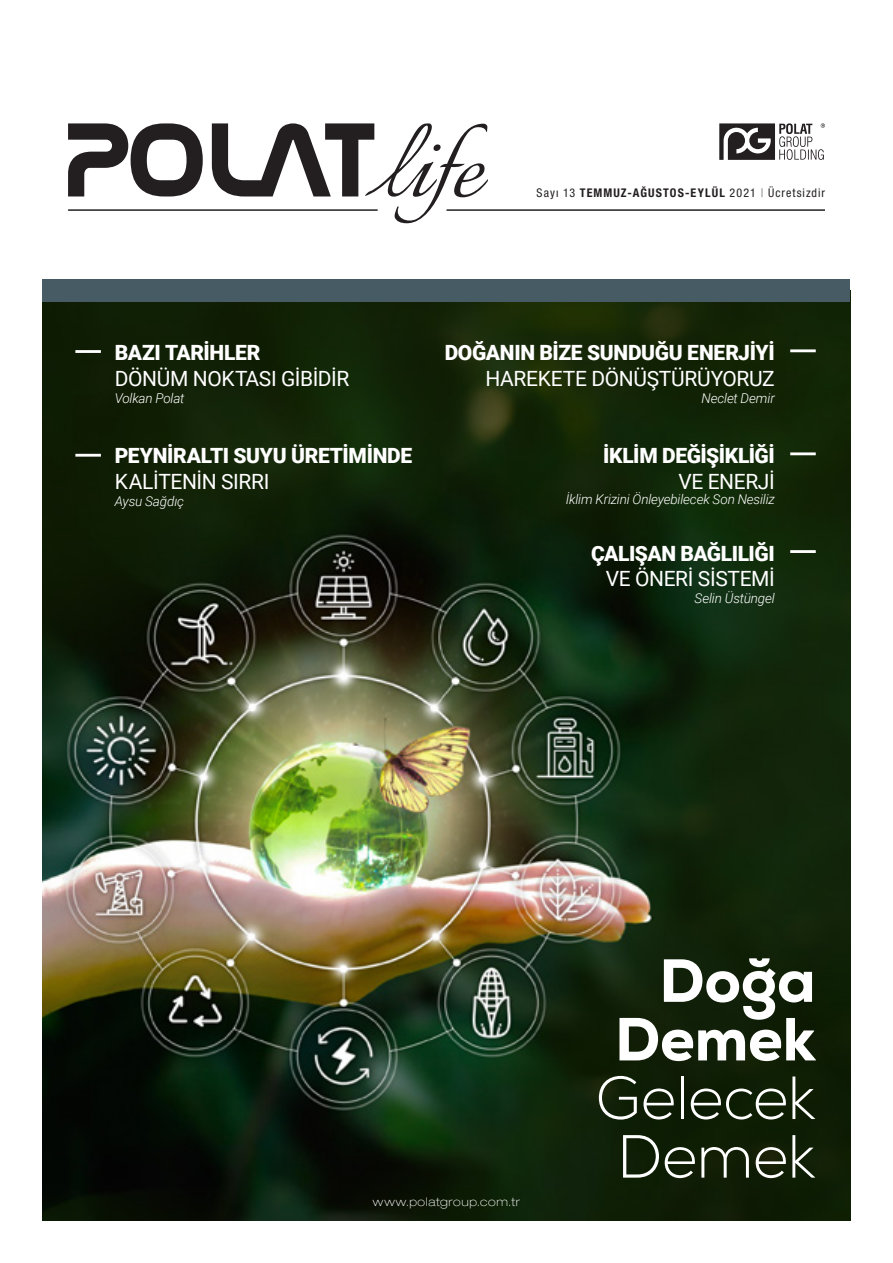
<style>
.page{position:relative;width:893px;height:1263px;background:#fff}
.page>*{position:absolute;margin:0;border:0;box-sizing:border-box;transform-origin:0 0}
.Body_Text{font:300 60.75px "Nexa";letter-spacing:-.015em;color:#fff}
.Body_Text-2{font:800 60.75px "Nexa";letter-spacing:-.01em;color:#fff}
.Small_Header{font:900 21px "Roboto";letter-spacing:-.015em;color:#fff}
.Small_Header-2{font:21px "Roboto";letter-spacing:-.02em;color:#fff}
.Small_Header-3{font:italic 300 13.5px "Roboto";letter-spacing:-.01em;color:#fff}
.Magazine_Title{font:condensed 12px "Helvetica Neue LT Pro";letter-spacing:.085em;color:#231f20}
.Small_Header-4{font:100 expanded 12px "Helvetica Neue LT Pro";letter-spacing:.055em;color:#fff}
.s1{font-weight:700}
.s2{font-weight:100}
</style>
<div class="page">
<img style="left:43px;top:302px;width:807px;height:918px">
<div style="left:43px;top:279px;width:807px;height:23px;background:#475b64"></div>
<hr style="left:68px;top:209px;width:310px;height:2px;background:#231f20">
<hr style="left:446px;top:209px;width:379px;height:2px;background:#231f20">
<svg style="left:68px;top:123px;width:135px;height:73px"></svg>
<svg style="left:212px;top:123px;width:276px;height:101px"></svg>
<hr style="left:75px;top:454px;width:26px;height:3px;background:#fff">
<hr style="left:75px;top:350px;width:26px;height:3px;background:#fff">
<hr style="left:790px;top:452px;width:26px;height:3px;background:#fff">
<hr style="left:790px;top:550px;width:26px;height:3px;background:#fff">
<svg style="left:719px;top:123px;width:106px;height:37px"></svg>
<hr style="left:790px;top:349px;width:26px;height:3px;background:#fff">
<p class="Magazine_Title" style="left:537px;top:186px;width:290px">Sayı 13 <span class="s1">TEMMUZ-AĞUSTOS-EYLÜL</span> 2021 <span class="s2">|</span> Ücretsizdir</p>
<p class="Small_Header" style="left:115px;top:338px;width:147px">BAZI TARİHLER</p>
<p class="Small_Header-2" style="left:115px;top:363px;width:236px">DÖNÜM NOKTASI GİBİDİR</p>
<p class="Small_Header-3" style="left:115px;top:388px;width:71px">Volkan Polat</p>
<p class="Small_Header" style="left:115px;top:441px;width:299px">PEYNİRALTI SUYU ÜRETİMİNDE</p>
<p class="Small_Header-2" style="left:115px;top:466px;width:156px">KALİTENİN SIRRI</p>
<p class="Small_Header-3" style="left:115px;top:491px;width:71px">Aysu Sağdıç</p>
<p class="Small_Header" style="left:445px;top:338px;width:331px">DOĞANIN BİZE SUNDUĞU ENERJİYİ</p>
<p class="Small_Header-2" style="left:485px;top:363px;width:291px">HAREKETE DÖNÜŞTÜRÜYORUZ</p>
<p class="Small_Header-3" style="left:702px;top:388px;width:75px">Neclet Demir</p>
<p class="Small_Header" style="left:603px;top:441px;width:173px">İKLİM DEĞİŞİKLİĞİ</p>
<p class="Small_Header-2" style="left:678px;top:466px;width:98px">VE ENERJİ</p>
<p class="Small_Header-3" style="left:566px;top:489px;width:211px">İklim Krizini Önleyebilecek Son Nesiliz</p>
<p class="Small_Header" style="left:591px;top:539px;width:185px">ÇALIŞAN BAĞLILIĞI</p>
<p class="Small_Header-2" style="left:606px;top:564px;width:171px">VE ÖNERİ SİSTEMİ</p>
<p class="Small_Header-3" style="left:695px;top:589px;width:82px">Selin Üstüngel</p>
<p class="Body_Text-2" style="left:659px;top:942px;width:158px">Doğa</p>
<p class="Body_Text-2" style="left:615px;top:1001px;width:203px">Demek</p>
<p class="Body_Text" style="left:595px;top:1062px;width:222px">Gelecek</p>
<p class="Body_Text" style="left:617px;top:1121px;width:200px">Demek</p>
<p class="Small_Header-4" style="left:373px;top:1195px;width:149px">www.polatgroup.com.tr</p>
</div>
